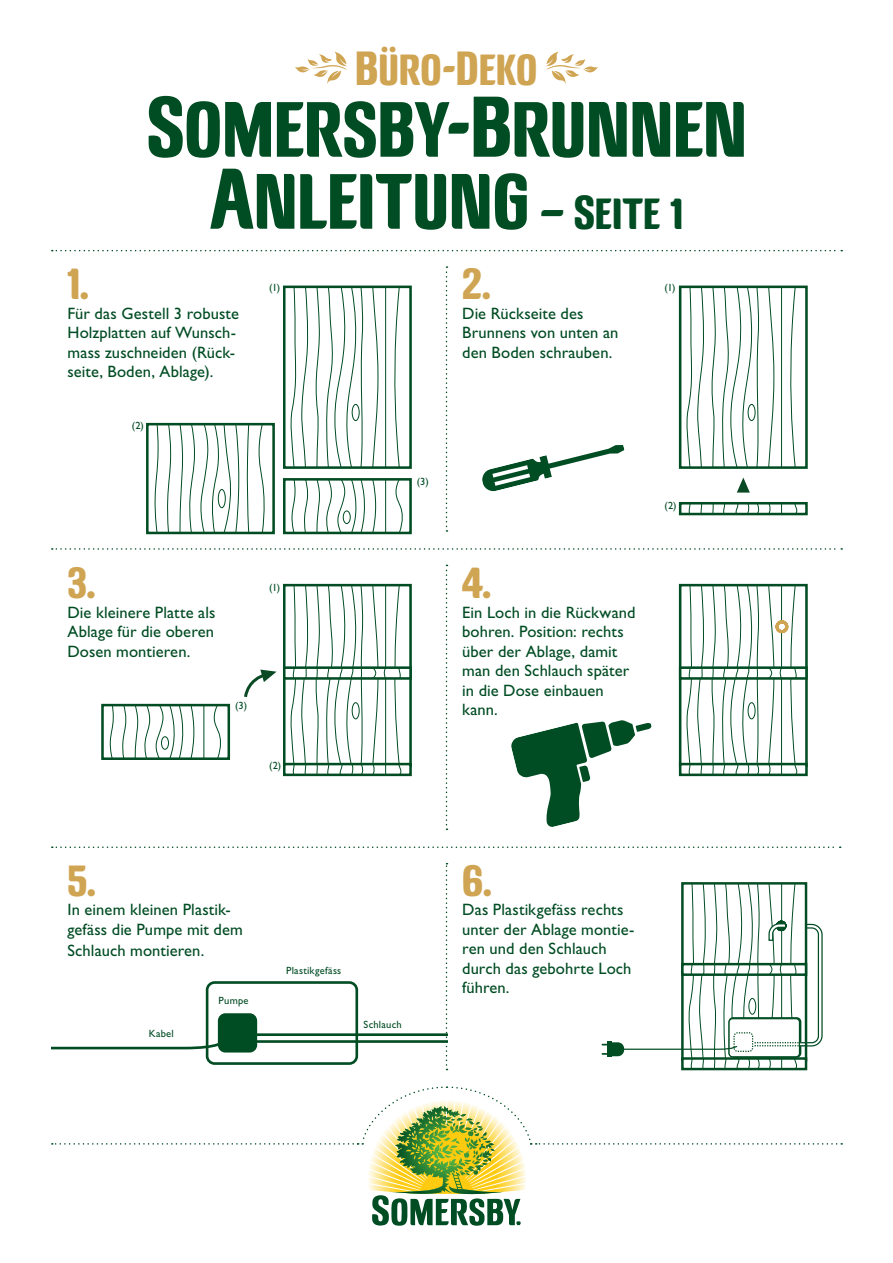
<style>
.page{position:relative;width:893px;height:1263px;background:#fff}
.page>*{position:absolute;margin:0;border:0;box-sizing:border-box;transform-origin:0 0}
.t1{font:78px/72px "Somersbyheader 17";letter-spacing:.005em;color:#004c23;text-align:center}
.t2{font:43.5px "Somersbyheader 17";letter-spacing:.01em;color:#cfa452}
.t3{font:16.5px/19.5px "Gill Sans Std";letter-spacing:.005em;color:#004c23}
.t4{font:10.5px "Gill Sans Std";letter-spacing:.025em;color:#004c23}
.s1{font-size:43.5px}
</style>
<div class="page">
<svg style="left:52px;top:250px;width:790px;height:1px"></svg>
<svg style="left:446px;top:266px;width:1px;height:266px"></svg>
<svg style="left:52px;top:548px;width:790px;height:2px"></svg>
<svg style="left:52px;top:846px;width:789px;height:2px"></svg>
<svg style="left:446px;top:565px;width:1px;height:265px"></svg>
<svg style="left:446px;top:863px;width:1px;height:207px"></svg>
<svg style="left:52px;top:1086px;width:790px;height:140px"></svg>
<svg style="left:295px;top:51px;width:53px;height:33px"></svg>
<svg style="left:546px;top:51px;width:52px;height:33px"></svg>
<svg style="left:511px;top:720px;width:141px;height:107px"></svg>
<svg style="left:482px;top:445px;width:142px;height:47px"></svg>
<div style="left:283px;top:478px;width:129px;height:56px;border:3px solid #004c23"></div>
<hr style="left:385px;top:479px;width:1px;height:54px;background:#004c23">
<svg style="left:372px;top:479px;width:4px;height:55px"></svg>
<svg style="left:351px;top:478px;width:15px;height:56px"></svg>
<svg style="left:396px;top:478px;width:8px;height:56px"></svg>
<svg style="left:292px;top:479px;width:3px;height:55px"></svg>
<svg style="left:304px;top:479px;width:4px;height:55px"></svg>
<svg style="left:316px;top:478px;width:4px;height:56px"></svg>
<svg style="left:326px;top:478px;width:19px;height:56px"></svg>
<div style="left:343px;top:511px;width:8px;height:13px;border:1px solid #004c23;border-radius:50%"></div>
<div style="left:146px;top:423px;width:129px;height:111px;border:3px solid #004c23"></div>
<svg style="left:247px;top:423px;width:2px;height:111px"></svg>
<svg style="left:259px;top:423px;width:6px;height:111px"></svg>
<svg style="left:155px;top:423px;width:3px;height:111px"></svg>
<svg style="left:167px;top:423px;width:4px;height:111px"></svg>
<svg style="left:179px;top:423px;width:60px;height:111px"></svg>
<div style="left:218px;top:489px;width:8px;height:19px;border:1px solid #004c23;border-radius:50%"></div>
<div style="left:283px;top:286px;width:129px;height:183px;border:3px solid #004c23"></div>
<hr style="left:385px;top:287px;width:1px;height:181px;background:#004c23">
<svg style="left:372px;top:286px;width:7px;height:182px"></svg>
<svg style="left:393px;top:286px;width:7px;height:182px"></svg>
<svg style="left:289px;top:286px;width:31px;height:182px"></svg>
<svg style="left:326px;top:286px;width:38px;height:182px"></svg>
<div style="left:352px;top:404px;width:7px;height:17px;border:1px solid #004c23;border-radius:50%"></div>
<div style="left:679px;top:286px;width:129px;height:183px;border:3px solid #004c23"></div>
<hr style="left:781px;top:287px;width:1px;height:181px;background:#004c23">
<svg style="left:768px;top:286px;width:6px;height:182px"></svg>
<svg style="left:789px;top:286px;width:7px;height:182px"></svg>
<svg style="left:685px;top:286px;width:31px;height:182px"></svg>
<svg style="left:722px;top:286px;width:38px;height:182px"></svg>
<div style="left:748px;top:404px;width:7px;height:17px;border:1px solid #004c23;border-radius:50%"></div>
<div style="left:679px;top:502px;width:129px;height:13px;border:3px solid #004c23"></div>
<svg style="left:768px;top:503px;width:2px;height:12px"></svg>
<svg style="left:756px;top:503px;width:4px;height:12px"></svg>
<svg style="left:747px;top:503px;width:3px;height:12px"></svg>
<svg style="left:734px;top:503px;width:6px;height:12px"></svg>
<svg style="left:794px;top:503px;width:5px;height:12px"></svg>
<svg style="left:688px;top:503px;width:3px;height:12px"></svg>
<svg style="left:700px;top:503px;width:2px;height:12px"></svg>
<svg style="left:712px;top:503px;width:2px;height:11px"></svg>
<svg style="left:722px;top:503px;width:4px;height:12px"></svg>
<div style="left:283px;top:584px;width:129px;height:183px;border:3px solid #004c23"></div>
<div style="left:283px;top:763px;width:129px;height:13px;border:3px solid #004c23"></div>
<div style="left:283px;top:666px;width:129px;height:14px;border:3px solid #004c23"></div>
<svg style="left:372px;top:584px;width:14px;height:191px"></svg>
<svg style="left:393px;top:584px;width:11px;height:191px"></svg>
<svg style="left:289px;top:584px;width:31px;height:191px"></svg>
<svg style="left:326px;top:584px;width:38px;height:191px"></svg>
<div style="left:679px;top:584px;width:129px;height:183px;border:3px solid #004c23"></div>
<div style="left:679px;top:763px;width:129px;height:13px;border:3px solid #004c23"></div>
<div style="left:679px;top:666px;width:129px;height:14px;border:3px solid #004c23"></div>
<svg style="left:685px;top:584px;width:31px;height:191px"></svg>
<svg style="left:722px;top:584px;width:38px;height:191px"></svg>
<svg style="left:768px;top:584px;width:31px;height:191px"></svg>
<svg style="left:737px;top:477px;width:13px;height:16px"></svg>
<svg style="left:244px;top:669px;width:33px;height:29px"></svg>
<div style="left:101px;top:704px;width:129px;height:56px;border:3px solid #004c23"></div>
<hr style="left:204px;top:705px;width:1px;height:54px;background:#004c23">
<svg style="left:190px;top:704px;width:4px;height:55px"></svg>
<svg style="left:169px;top:704px;width:15px;height:55px"></svg>
<svg style="left:214px;top:704px;width:8px;height:55px"></svg>
<svg style="left:110px;top:704px;width:3px;height:55px"></svg>
<svg style="left:122px;top:704px;width:4px;height:55px"></svg>
<svg style="left:134px;top:704px;width:4px;height:55px"></svg>
<svg style="left:144px;top:704px;width:19px;height:55px"></svg>
<div style="left:161px;top:736px;width:8px;height:14px;border:1px solid #004c23;border-radius:50%"></div>
<div style="left:206px;top:981px;width:152px;height:84px;border:3px solid #004c23;border-radius:8px"></div>
<div style="left:218px;top:1013px;width:39px;height:39px;background:#004c23;border-radius:8px"></div>
<svg style="left:51px;top:1039px;width:170px;height:12px"></svg>
<hr style="left:254px;top:1033px;width:193px;height:3px;background:#004c23">
<hr style="left:254px;top:1040px;width:193px;height:3px;background:#004c23">
<svg style="left:602px;top:883px;width:221px;height:187px"></svg>
<h2 class="t2" style="left:356px;top:42px;width:183px">Büro-Deko</h2>
<h1 class="t1" style="left:147px;top:90px;width:601px">Somersby-Brunnen<br>Anleitung <span class="s1">– Seite 1</span></h1>
<h2 class="t2" style="left:68px;top:256px;width:23px">1.</h2>
<p class="t3" style="left:68px;top:303px;width:173px">Für das Gestell 3 robuste<br>Holzplatten auf Wunsch&shy;mass zuschneiden (Rück&shy;seite, Boden, Ablage).</p>
<p class="t4" style="left:132px;top:419px;width:14px">(2)</p>
<p class="t4" style="left:269px;top:282px;width:13px">(1)</p>
<h2 class="t2" style="left:67px;top:555px;width:30px">3.</h2>
<p class="t3" style="left:67px;top:602px;width:149px;text-align:justify">Die kleinere Platte als Ablage für die oberen Dosen montieren.</p>
<p class="t4" style="left:235px;top:699px;width:14px">(3)</p>
<p class="t4" style="left:269px;top:581px;width:13px">(1)</p>
<p class="t4" style="left:269px;top:760px;width:14px">(2)</p>
<h2 class="t2" style="left:462px;top:256px;width:30px">2.</h2>
<p class="t3" style="left:462px;top:303px;width:158px">Die Rückseite des<br>Brunnens von unten an den Boden schrauben.</p>
<p class="t4" style="left:664px;top:282px;width:13px">(1)</p>
<p class="t4" style="left:417px;top:475px;width:14px">(3)</p>
<h2 class="t2" style="left:462px;top:555px;width:31px">4.</h2>
<p class="t3" style="left:462px;top:602px;width:175px">Ein Loch in die Rückwand bohren. Position: rechts über der Ablage, damit man den Schlauch später in die Dose einbauen kann.</p>
<p class="t4" style="left:664px;top:499px;width:14px">(2)</p>
<h2 class="t2" style="left:67px;top:852px;width:30px">5.</h2>
<p class="t3" style="left:67px;top:900px;width:177px">In einem kleinen Plastik&shy;gefäss die Pumpe mit dem</p>
<p class="t3" style="left:67px;top:940px;width:138px">Schlauch montieren.</p>
<p class="t4" style="left:149px;top:1027px;width:27px">Kabel</p>
<p class="t4" style="left:219px;top:994px;width:31px">Pumpe</p>
<p class="t4" style="left:286px;top:964px;width:57px">Plastikgefäss</p>
<p class="t4" style="left:364px;top:1018px;width:40px">Schlauch</p>
<h2 class="t2" style="left:462px;top:852px;width:31px">6.</h2>
<p class="t3" style="left:462px;top:900px;width:174px">Das Plastikgefäss rechts unter der Ablage montie&shy;ren und den Schlauch durch das gebohrte Loch führen.</p>
</div>
